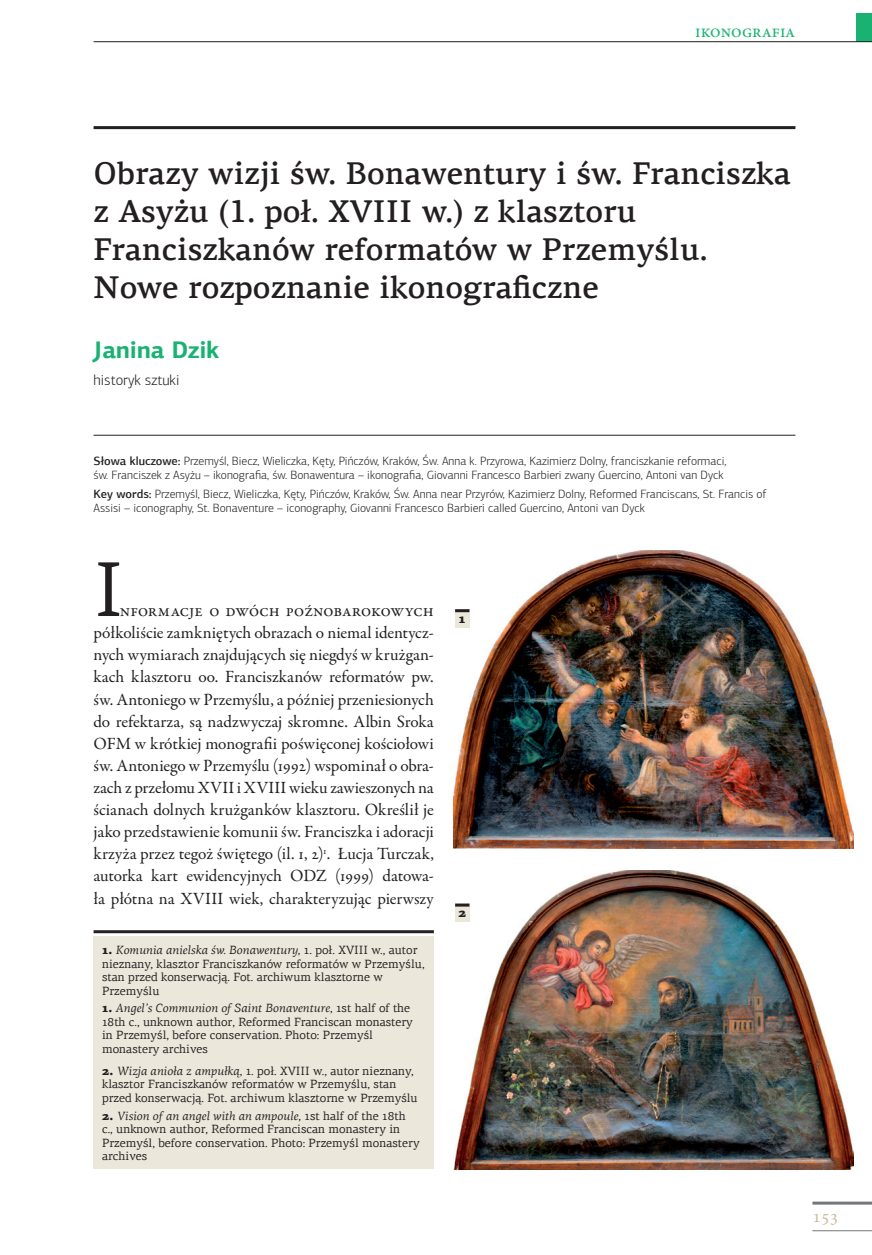
<style>
.page{position:relative;width:872px;height:1255px;background:#fff}
.page>*{position:absolute;margin:0;border:0;box-sizing:border-box;transform-origin:0 0}
.t1{font:78px "PF Agora Serif Pro";color:#231f20}
.t2{font:500 31.5px/37.8px "PF Agora Serif Pro";color:#231f20}
.t3{font:700 24px "PF Agora Sans Pro";color:#19b273}
.t4{font:18px "Minion Pro";color:#19b273}
.t5{font:18px "Minion Pro";color:#c8bd9e}
.t6{font:17.25px/22px "Garamond Premr Pro";letter-spacing:.005em;color:#231f20;text-align:justify}
.t7{font:300 15px "PF Agora Sans Pro";color:#231f20}
.t8{font:900 12.75px "PF Agora Serif Pro";color:#231f20}
.t9{font:12px/13.5px "PF Agora Serif Pro";color:#231f20}
.t10{font:300 12px/14.4px "PF Agora Sans Pro";color:#231f20}
.s1{font-weight:500}
.s2{font-weight:900}
.s3{font-style:italic}
</style>
<div class="page">
<hr style="left:812px;top:1201px;width:60px;height:3px;background:#757679">
<hr style="left:812px;top:1230px;width:60px;height:1px;background:#757679">
<div style="left:856px;top:13px;width:16px;height:29px;background:#19b273"></div>
<hr style="left:94px;top:41px;width:778px;height:1px;background:#231f20">
<hr style="left:94px;top:126px;width:701px;height:3px;background:#231f20">
<hr style="left:94px;top:435px;width:701px;height:1px;background:#231f20">
<img style="left:453px;top:870px;width:401px;height:299px">
<img style="left:453px;top:550px;width:401px;height:298px">
<div style="left:94px;top:936px;width:340px;height:232px;background:#ebe7db"></div>
<hr style="left:94px;top:930px;width:340px;height:3px;background:#231f20">
<div style="left:455px;top:609px;width:14px;height:18px;background:#ebe7db"></div>
<hr style="left:455px;top:609px;width:14px;height:3px;background:#231f20">
<div style="left:455px;top:903px;width:14px;height:18px;background:#ebe7db"></div>
<hr style="left:455px;top:903px;width:14px;height:3px;background:#231f20">
<h3 class="t4" style="left:695px;top:20px;width:102px">ikonografia</h3>
<h2 class="t2" style="left:94px;top:155px;width:698px">Obrazy wizji św. Bonawentury i św. Franciszka z Asyżu (1. poł. XVIII w.) z klasztoru Franciszkanów reformatów w Przemyślu.<br>Nowe rozpoznanie ikonograficzne</h2>
<h3 class="t3" style="left:94px;top:335px;width:127px">Janina Dzik</h3>
<p class="t7" style="left:94px;top:371px;width:87px">historyk sztuki</p>
<p class="t10" style="left:94px;top:453px;width:634px"><span class="s1">Słowa kluczowe:</span> Przemyśl, Biecz, Wieliczka, Kęty, Pińczów, Kraków, Św. Anna k. Przyrowa, Kazimierz Dolny, franciszkanie reformaci, św. Franciszek z Asyżu – ikonografia, św. Bonawentura – ikonografia, Giovanni Francesco Barbieri zwany Guercino, Antoni van Dyck</p>
<p class="t10" style="left:94px;top:486px;width:674px"><span class="s1">Key words:</span> Przemyśl, Biecz, Wieliczka, Kęty, Pińczów, Kraków, Św. Anna near Przyrów, Kazimierz Dolny, Reformed Franciscans, St. Francis of<br>Assisi – iconography, St. Bonaventure – iconography, Giovanni Francesco Barbieri called Guercino, Antoni van Dyck</p>
<h1 class="t1" style="left:94px;top:543px;width:32px">I</h1>
<p class="t6" style="left:94px;top:600px;width:342px;text-indent:26px">nformacje o dwóch poźnobarokowych półkoliście zamkniętych obrazach o niemal identycz&shy;nych wymiarach znajdujących się niegdyś w krużgan&shy;kach klasztoru oo. Franciszkanów reformatów pw. św. Antoniego w Przemyślu, a później przeniesionych do refektarza, są nadzwyczaj skromne. Albin Sroka OFM w krótkiej monografii poświęconej kościołowi św. Antoniego w Przemyślu (1992) wspominał o obra&shy;zach z przełomu XVII i XVIII wieku zawieszonych na ścianach dolnych krużganków klasztoru. Określił je jako przedstawienie komunii św. Franciszka i adoracji krzyża przez tegoż świętego (il. 1, 2)<sup>1</sup>. Łucja Turczak, autorka kart ewidencyjnych ODZ (1999) datowa&shy;ła płótna na XVIII wiek, charakteryzując pierwszy</p>
<p class="t9" style="left:102px;top:943px;width:324px"><span class="s2">1.</span> <span class="s3">Komunia anielska św. Bonawentury</span>, 1. poł. XVIII w., autor nieznany, klasztor Franciszkanów reformatów w Przemyślu, stan przed konserwacją. Fot. archiwum klasztorne w Przemyślu</p>
<p class="t9" style="left:102px;top:1001px;width:312px"><span class="s2">1.</span> <span class="s3">Angel’s Communion of Saint Bonaventure</span>, 1st half of the 18th c., unknown author, Reformed Franciscan monastery in Przemyśl, before conservation. Photo: Przemyśl monastery archives</p>
<p class="t9" style="left:102px;top:1064px;width:317px"><span class="s2">2.</span> <span class="s3">Wizja anioła z ampułką</span>, 1. poł. XVIII w., autor nieznany, klasztor Franciszkanów reformatów w Przemyślu, stan przed konserwacją. Fot. archiwum klasztorne w Przemyślu</p>
<p class="t9" style="left:102px;top:1108px;width:319px"><span class="s2">2.</span> <span class="s3">Vision of an angel with an ampoule</span>, 1st half of the 18th<br>c., unknown author, Reformed Franciscan monastery in Przemyśl, before conservation. Photo: Przemyśl monastery archives</p>
<p class="t8" style="left:459px;top:610px;width:8px">1</p>
<p class="t8" style="left:458px;top:904px;width:9px">2</p>
<h3 class="t5" style="left:812px;top:1204px;width:28px">153</h3>
</div>
